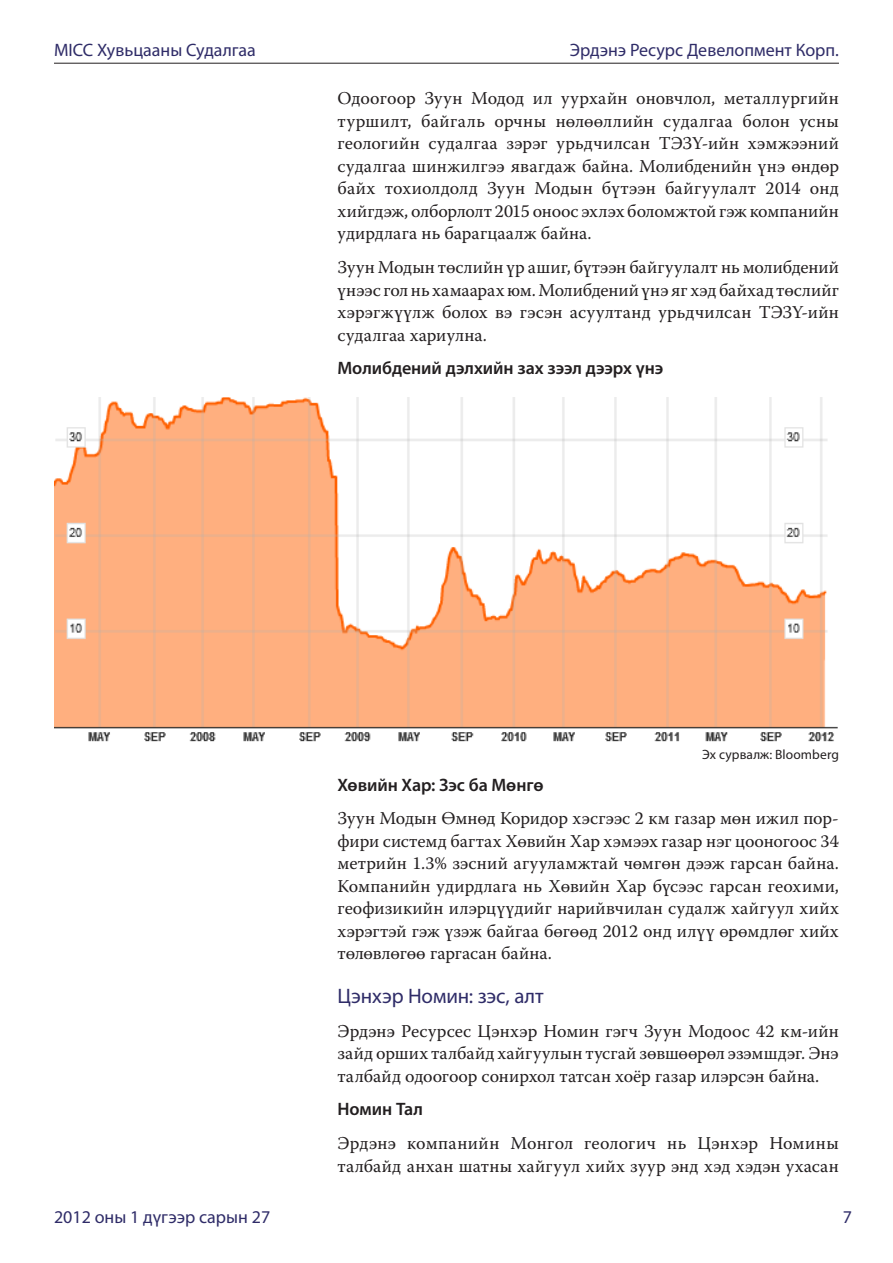
<style>
.page{position:relative;width:893px;height:1263px;background:#fff}
.page>*{position:absolute;margin:0;border:0;box-sizing:border-box;transform-origin:0 0}
.Headline{font:21px "Myriadbolod";letter-spacing:-.005em;color:#2f2c68}
.Body{font:18px/22.5px "Warnockbolod";letter-spacing:.005em;color:#231f20;text-align:justify}
.TitleSmall{font:600 18px "Myriadbolod";letter-spacing:-.005em;color:#231f20}
.t1{font:18px "Myriad Pro";color:#2f2c68}
.t2{font:18px "Myriadbolod";color:#2f2c68}
.t3{font:13.5px "Myriadbolod";letter-spacing:.01em;color:#231f20}
</style>
<div class="page">
<hr style="left:54px;top:63px;width:785px;height:1px;background:#231f20">
<img style="left:54px;top:397px;width:784px;height:345px">
<p class="t1" style="left:54px;top:39px;width:203px">MICC Хувьцааны Судалгаа</p>
<p class="t1" style="left:570px;top:39px;width:271px">Эрдэнэ Ресурс Девелопмент Корп.</p>
<p class="Body" style="left:338px;top:87px;width:503px">Одоогоор Зуун Модод ил уурхайн оновчлол, металлургийн туршилт, байгаль орчны нөлөөллийн судалгаа болон усны геологийн судалгаа зэрэг урьдчилсан ТЭЗҮ-ийн хэмжээний судалгаа шинжилгээ явагдаж байна. Молибденийн үнэ өндөр байх тохиолдолд Зуун Модын бүтээн байгуулалт 2014 онд хийгдэж, олборлолт 2015 оноос эхлэх боломжтой гэж компанийн удирдлага нь барагцаалж байна.</p>
<p class="Body" style="left:338px;top:256px;width:503px">Зуун Модын төслийн үр ашиг, бүтээн байгуулалт нь молибдений үнээс гол нь хамаарах юм. Молибдений үнэ яг хэд байхад төслийг хэрэгжүүлж болох вэ гэсэн асуултанд урьдчилсан ТЭЗҮ-ийн судалгаа хариулна.</p>
<p class="TitleSmall" style="left:338px;top:357px;width:327px">Молибдений дэлхийн зах зээл дээрх үнэ</p>
<p class="t3" style="left:702px;top:746px;width:138px">Эх сурвалж: Bloomberg</p>
<p class="t2" style="left:54px;top:1205px;width:218px">2012 оны 1 дүгээр сарын 27</p>
<p class="TitleSmall" style="left:338px;top:773px;width:208px">Хөвийн Хар: Зэс ба Мөнгө</p>
<p class="Body" style="left:338px;top:807px;width:503px">Зуун Модын Өмнөд Коридор хэсгээс 2 км газар мөн ижил пор&shy;фири системд багтах Хөвийн Хар хэмээх газар нэг цооногоос 34 метрийн 1.3% зэсний агууламжтай чөмгөн дээж гарсан байна.<br>Компанийн удирдлага нь Хөвийн Хар бүсээс гарсан геохими, геофизикийн илэрцүүдийг нарийвчилан судалж хайгуул хийх хэрэгтэй гэж үзэж байгаа бөгөөд 2012 онд илүү өрөмдлөг хийх төлөвлөгөө гаргасан байна.</p>
<p class="Headline" style="left:338px;top:983px;width:208px">Цэнхэр Номин: зэс, алт</p>
<p class="Body" style="left:338px;top:1019px;width:503px">Эрдэнэ Ресурсес Цэнхэр Номин гэгч Зуун Модоос 42 км-ийн зайд орших талбайд хайгуулын тусгай зөвшөөрөл эзэмшдэг. Энэ талбайд одоогоор сонирхол татсан хоёр газар илэрсэн байна.</p>
<p class="TitleSmall" style="left:338px;top:1098px;width:87px">Номин Тал</p>
<p class="Body" style="left:338px;top:1132px;width:503px">Эрдэнэ компанийн Монгол геологич нь Цэнхэр Номины талбайд анхан шатны хайгуул хийх зуур энд хэд хэдэн ухасан</p>
<p class="t1" style="left:843px;top:1205px;width:11px">7</p>
</div>
